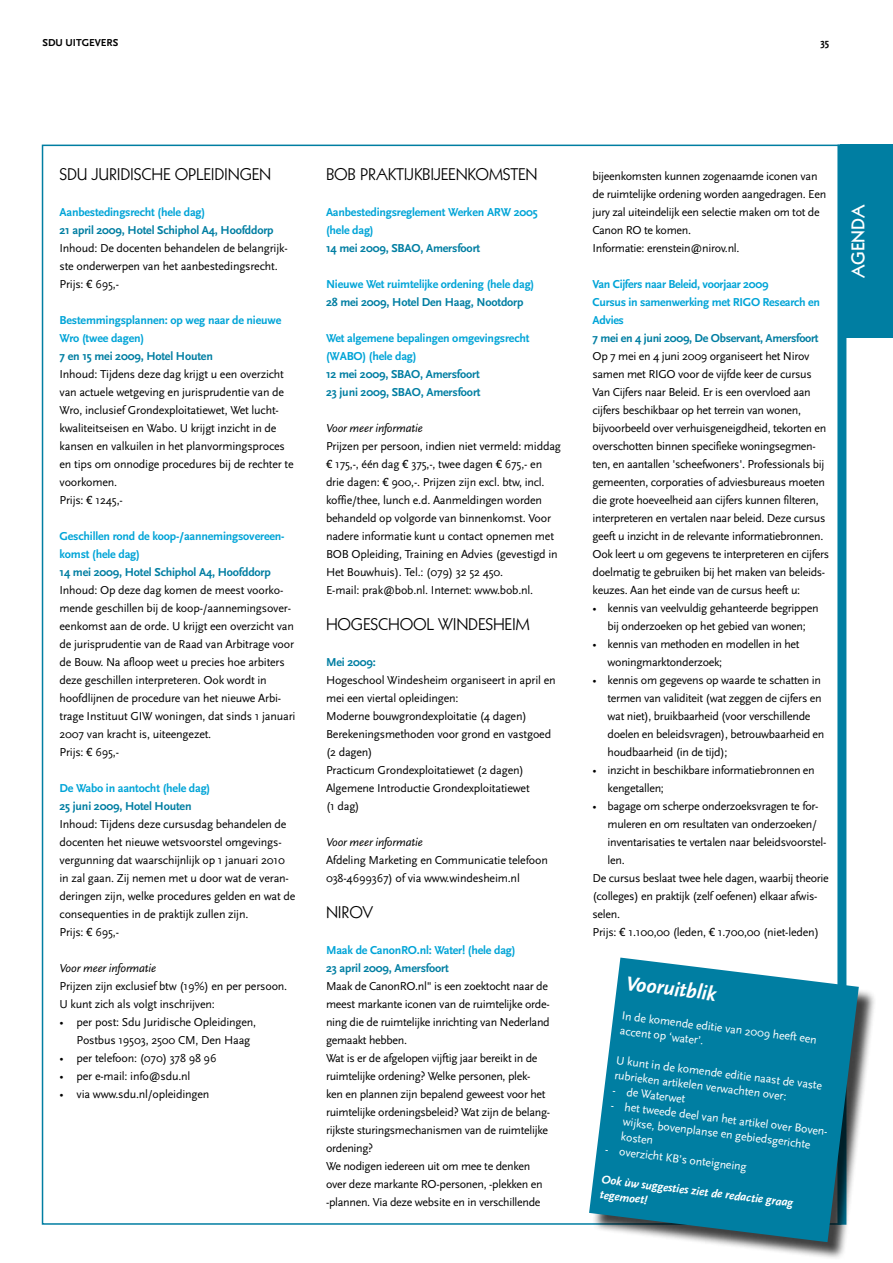
<style>
.page{position:relative;width:893px;height:1263px;background:#fff}
.page>*{position:absolute;margin:0;border:0;box-sizing:border-box;transform-origin:0 0}
.t1{font:italic 700 21px "Scala Sans";color:#fff}
.t2{font:18px "Geometric 231 BT Bold C";color:#fff}
.t3{font:16.5px "Geometric 231 BT Roman C";letter-spacing:-.015em;color:#000}
.t4{font:12px/18px "Scala Sans";letter-spacing:-.025em;color:#000}
.t5{font:700 12px/18px "Scala Sans";letter-spacing:-.015em;color:#00a4d7}
.t6{font:700 12px/18px "Scala Sans";letter-spacing:-.015em;color:#007ea2}
.t7{font:12px/15px "Scala Sans";color:#fff}
.t8{font:italic 12px "Scala Sans";letter-spacing:-.015em;color:#000}
.t9{font:italic 700 12px/15px "Scala Sans";color:#fff}
.t10{font:700 10.5px "Scala Sans";color:#000}
.s1{font-family:"The Serif Euro"}
</style>
<div class="page">
<div style="left:840px;top:145px;width:53px;height:193px;background:#007ea2"></div>
<div style="left:837px;top:145px;width:9px;height:1080px;background:#007ea2"></div>
<div style="left:591px;top:960px;width:292px;height:303px;background:#000;opacity:.75"></div>
<svg style="left:589px;top:957px;width:270px;height:285px;fill:#007ea2"></svg>
<p class="t10" style="left:43px;top:37px;width:77px">SDU UITGEVERS</p>
<p class="t10" style="left:820px;top:37px;width:10px">35</p>
<h3 class="t3" style="left:60px;top:164px;width:213px">SDU JURIDISCHE OPLEIDINGEN</h3>
<p class="t5" style="left:60px;top:203px;width:147px">Aanbestedingsrecht (hele dag)</p>
<p class="t6" style="left:60px;top:221px;width:216px">21 april 2009, Hotel Schiphol A4, Hoofddorp</p>
<p class="t4" style="left:60px;top:239px;width:230px">I nhoud: De docenten behandelen de belangrijk&shy;ste onderwerpen van het aanbestedingsrecht.<br>Prijs: <span class="s1">d</span> 695,-</p>
<p class="t5" style="left:60px;top:311px;width:223px">Bestemmingsplannen: op weg naar de nieuwe<br>Wro (twee dagen)</p>
<p class="t6" style="left:60px;top:347px;width:155px">7 en 15 mei 2009, Hotel Houten</p>
<p class="t4" style="left:60px;top:365px;width:236px">I nhoud: Tijdens deze dag krijgt u een overzicht van actuele wetgeving en jurisprudentie van de Wro, inclusief Grondexploitatiewet, Wet lucht&shy;kwaliteitseisen en Wabo. U krijgt inzicht in de kansen en valkuilen in het planvormingsproces en tips om onnodige procedures bij de rechter te voorkomen.<br>Prijs: <span class="s1">d</span> 1245,-</p>
<p class="t5" style="left:60px;top:527px;width:226px">Geschillen rond de koop-/aannemingsovereen&shy;komst (hele dag)</p>
<p class="t6" style="left:60px;top:563px;width:213px">14 mei 2009, Hotel Schiphol A4, Hoofddorp</p>
<p class="t4" style="left:60px;top:581px;width:237px">I nhoud: Op deze dag komen de meest voorko&shy;mende geschillen bij de koop-/aannemingsover&shy;eenkomst aan de orde. U krijgt een overzicht van de jurisprudentie van de Raad van Arbitrage voor de Bouw. Na afloop weet u precies hoe arbiters deze geschillen interpreteren. Ook wordt in hoofdlijnen de procedure van het nieuwe Arbi&shy;trage I nstituut GIW woningen, dat sinds 1 januari 2007 van kracht is, uiteengezet.<br>Prijs: <span class="s1">d</span> 695,-</p>
<p class="t5" style="left:60px;top:779px;width:152px">De Wabo in aantocht (hele dag)</p>
<p class="t6" style="left:60px;top:797px;width:133px">25 juni 2009, Hotel Houten</p>
<p class="t4" style="left:60px;top:815px;width:237px">I nhoud: Tijdens deze cursusdag behandelen de docenten het nieuwe wetsvoorstel omgevings&shy;vergunning dat waarschijnlijk op 1 januari 2010 in zal gaan. Zij nemen met u door wat de veran&shy;deringen zijn, welke procedures gelden en wat de consequenties in de praktijk zullen zijn.<br>Prijs: <span class="s1">d</span> 695,-</p>
<p class="t8" style="left:60px;top:962px;width:98px">Voor meer informatie</p>
<p class="t4" style="left:60px;top:977px;width:229px">Prijzen zijn exclusief btw (19%) en per persoon.<br>U kunt zich als volgt inschrijven:</p>
<p class="t4" style="left:60px;top:1013px;width:198px">• per post: Sdu Juridische Opleidingen,<br>Postbus 19503, 2500 CM, Den Haag</p>
<p class="t4" style="left:60px;top:1049px;width:158px">• per telefoon: (070) 378 98 96</p>
<p class="t4" style="left:60px;top:1067px;width:132px">• per e-mail: info@sdu.nl</p>
<p class="t4" style="left:60px;top:1085px;width:151px">• via www.sdu.nl/opleidingen</p>
<h3 class="t3" style="left:326px;top:164px;width:11px">BOB</h3>
<h3 class="t3" style="left:360px;top:164px;width:17px">PRAKTIJK</h3>
<h3 class="t3" style="left:422px;top:164px;width:17px">BIJEENK</h3>
<h3 class="t3" style="left:475px;top:164px;width:45px">OMSTEN</h3>
<p class="t5" style="left:326px;top:203px;width:213px">Aanbestedingsreglement Werken ARW 2005 (hele dag)</p>
<p class="t6" style="left:326px;top:239px;width:156px">14 mei 2009, SBAO, Amersfoort</p>
<p class="t5" style="left:326px;top:275px;width:210px">N ieuwe Wet ruimtelijke ordening (hele dag)</p>
<p class="t6" style="left:326px;top:293px;width:199px">28 mei 2009, Hotel Den Haag, N ootdorp</p>
<p class="t5" style="left:326px;top:329px;width:205px">Wet algemene bepalingen omgevingsrecht (WABO) (hele dag)</p>
<p class="t6" style="left:326px;top:365px;width:156px">12 mei 2009, SBAO, Amersfoort<br>23 juni 2009, SBAO, Amersfoort</p>
<p class="t8" style="left:326px;top:422px;width:98px">Voor meer informatie</p>
<p class="t4" style="left:326px;top:437px;width:236px">Prijzen per persoon, indien niet vermeld: middag <span class="s1">d</span> 175,-, één dag <span class="s1">d</span> 375,-, twee dagen <span class="s1">d</span> 675,- en drie dagen: <span class="s1">d</span> 900,-. Prijzen zijn excl. btw, incl. koffie/thee, lunch e.d. Aanmeldingen worden behandeld op volgorde van binnenkomst. Voor nadere informatie kunt u contact opnemen met BOB Opleiding, Training en Advies (gevestigd in Het Bouwhuis). Tel.: (079) 32 52 450.<br>E-mail: prak@bob.nl. I nternet: www.bob.nl.</p>
<h3 class="t3" style="left:326px;top:614px;width:56px">HOGESCHOOL</h3>
<h3 class="t3" style="left:438px;top:614px;width:92px">WINDESHEIM</h3>
<p class="t6" style="left:326px;top:653px;width:51px">Mei 2009:</p>
<p class="t4" style="left:326px;top:671px;width:231px">Hogeschool Windesheim organiseert in april en mei een viertal opleidingen:<br>Moderne bouwgrondexploitatie (4 dagen)<br>Berekeningsmethoden voor grond en vastgoed (2 dagen)<br>Practicum Grondexploitatiewet (2 dagen)<br>Algemene I ntroductie Grondexploitatiewet<br>(1 dag)</p>
<p class="t8" style="left:326px;top:836px;width:98px">Voor meer informatie</p>
<p class="t4" style="left:326px;top:851px;width:223px">Afdeling Marketing en Communicatie telefoon<br>038-4699367) of via www.windesheim.nl</p>
<h3 class="t3" style="left:326px;top:902px;width:36px">NIROV</h3>
<p class="t5" style="left:326px;top:941px;width:191px">Maak de CanonRO.nl: Water! (hele dag)</p>
<p class="t6" style="left:326px;top:959px;width:124px">23 april 2009, Amersfoort</p>
<p class="t4" style="left:326px;top:977px;width:226px">Maak de CanonRO.nl" is een zoektocht naar de meest markante iconen van de ruimtelijke orde&shy;ning die de ruimtelijke inrichting van Nederland gemaakt hebben.<br>Wat is er de afgelopen vijftig jaar bereikt in de ruimtelijke ordening? Welke personen, plek&shy;ken en plannen zijn bepalend geweest voor het ruimtelijke ordeningsbeleid? Wat zijn de belang&shy;rijkste sturingsmechanismen van de ruimtelijke ordening?<br>We nodigen iedereen uit om mee te denken over deze markante RO-personen, -plekken en -plannen. Via deze website en in verschillende</p>
<p class="t4" style="left:592px;top:167px;width:235px">bijeenkomsten kunnen zogenaamde iconen van de ruimtelijke ordening worden aangedragen. Een jury zal uiteindelijk een selectie maken om tot de Canon RO te komen.<br>I nformatie: erenstein@nirov.nl.</p>
<p class="t5" style="left:592px;top:275px;width:229px">Van Cijfers naar Beleid, voorjaar 2009<br>Cursus in samenwerking met RIGO Research en<br>Advies</p>
<p class="t6" style="left:592px;top:329px;width:228px">7 mei en 4 juni 2009, De Observant, Amersfoort</p>
<p class="t4" style="left:592px;top:347px;width:238px">Op 7 mei en 4 juni 2009 organiseert het Nirov samen met RI GO voor de vijfde keer de cursus Van Cijfers naar Beleid. Er is een overvloed aan cijfers beschikbaar op het terrein van wonen, bijvoorbeeld over verhuisgeneigdheid, tekorten en overschotten binnen specifieke woningsegmen&shy;ten, en aantallen 'scheefwoners'. Professionals bij gemeenten, corporaties of adviesbureaus moeten die grote hoeveelheid aan cijfers kunnen filteren, interpreteren en vertalen naar beleid. Deze cursus geeft u inzicht in de relevante informatiebronnen.<br>Ook leert u om gegevens te interpreteren en cijfers doelmatig te gebruiken bij het maken van beleids&shy;keuzes. Aan het einde van de cursus heeft u:</p>
<p class="t4" style="left:592px;top:599px;width:227px;text-align:center">• kennis van veelvuldig gehanteerde begrippen bij onderzoeken op het gebied van wonen;</p>
<p class="t4" style="left:607px;top:635px;width:193px;text-indent:-15px">• kennis van methoden en modellen in het woningmarktonderzoek;</p>
<p class="t4" style="left:607px;top:671px;width:218px;text-indent:-15px">• kennis om gegevens op waarde te schatten in termen van validiteit (wat zeggen de cijfers en wat niet), bruikbaarheid (voor verschillende doelen en beleidsvragen), betrouwbaarheid en houdbaarheid (in de tijd);</p>
<p class="t4" style="left:607px;top:761px;width:209px;text-indent:-15px">• inzicht in beschikbare informatiebronnen en kengetallen;</p>
<p class="t4" style="left:592px;top:797px;width:228px">• bagage om scherpe onderzoeksvragen te for-</p>
<p class="t4" style="left:607px;top:815px;width:211px">muleren en om resultaten van onderzoeken/</p>
<p class="t4" style="left:607px;top:833px;width:220px">inventarisaties te vertalen naar beleidsvoorstel-</p>
<p class="t4" style="left:607px;top:851px;width:19px">len.</p>
<p class="t4" style="left:592px;top:869px;width:238px">De cursus beslaat twee hele dagen, waarbij theorie</p>
<p class="t4" style="left:592px;top:887px;width:226px">(colleges) en praktijk (zelf oefenen) elkaar afwis-</p>
<p class="t4" style="left:592px;top:905px;width:29px">selen.</p>
<p class="t4" style="left:592px;top:923px;width:228px">Prijs: <span class="s1">d</span> 1.100,00 (leden, <span class="s1">d</span> 1.700,00 (niet-leden)</p>
<h1 class="t1" style="left:627px;top:972px;width:93px;rotate:7deg">Vooruitblik</h1>
<p class="t7" style="left:623px;top:1008px;width:198px;rotate:7deg">In de komende editie van 2009 heeft een accent op ‘water’.</p>
<p class="t7" style="left:617px;top:1053px;width:209px;rotate:7deg">U kunt in de komende editie naast de vaste rubrieken artikelen verwachten over:</p>
<p class="t7" style="left:614px;top:1083px;width:75px;rotate:7deg">- de Waterwet</p>
<p class="t7" style="left:626px;top:1099px;width:215px;text-indent:-14px;rotate:7deg">- het tweede deelvan het artikelover Boven&shy;wijkse, bovenplanse en gebiedsgerichte kosten</p>
<p class="t7" style="left:606px;top:1142px;width:144px;rotate:7deg">- overzicht KB’s onteigneing</p>
<p class="t9" style="left:603px;top:1172px;width:194px;rotate:7deg">Ook ùw suggesties ziet de redactie graag tegemoet!</p>
<h2 class="t2" style="left:846px;top:278px;width:73px;rotate:-90deg">AGENDA</h2>
</div>
